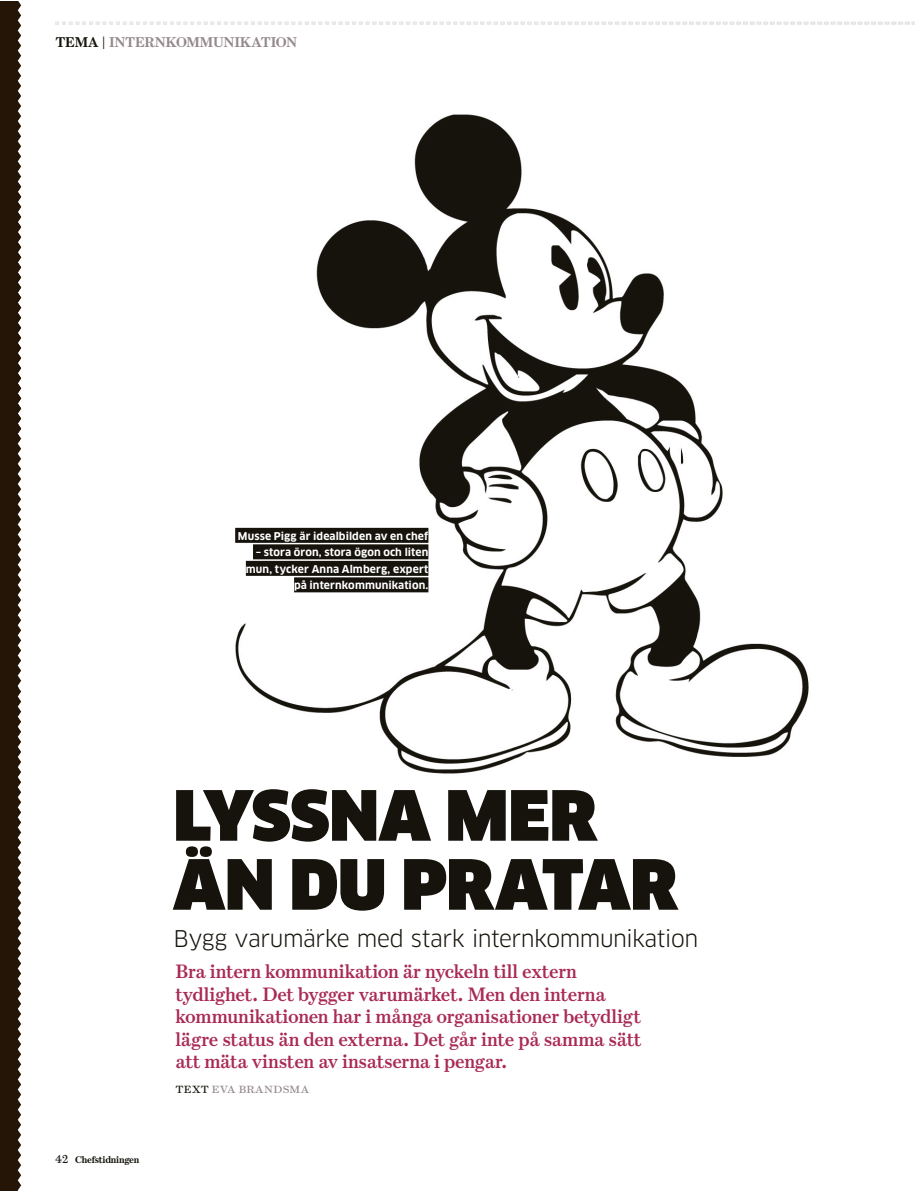
<style>
.page{position:relative;width:915px;height:1191px;background:#fff}
.page>*{position:absolute;margin:0;border:0;box-sizing:border-box;transform-origin:0 0}
.t1{font:900 67.5px/69px "Clan";letter-spacing:-.005em;color:#16130c}
.t2{font:22.5px "Clan";letter-spacing:-.02em;color:#16130c}
.t3{font:600 19.5px/22.5px "Escrow Text";letter-spacing:-.015em;color:#a92a55}
.t4{font:700 14.25px "Escrow Text";letter-spacing:-.015em;color:#94888d}
.t5{font:700 10.5px/16.5px "Clan";letter-spacing:.01em;color:#fff;text-align:right}
.t6{font:10.5px "Escrow Text";letter-spacing:.015em;color:#94888d;scale:1.1 1}
.t7{font:700 9.75px "Escrow Text";letter-spacing:-.02em;color:#16130c}
.s1{color:#16130c}
.s2{font-weight:400;font-size:12px}
</style>
<div class="page">
<img style="left:235px;top:114px;width:574px;height:660px">
<div style="left:235px;top:528px;width:193px;height:15px;background:#16130c"></div>
<div style="left:253px;top:544px;width:175px;height:15px;background:#16130c"></div>
<div style="left:246px;top:561px;width:182px;height:15px;background:#16130c"></div>
<div style="left:294px;top:577px;width:134px;height:15px;background:#16130c"></div>
<div style="left:0;top:1px;width:21px;height:1190px;background:#241506"></div>
<svg style="left:55px;top:22px;width:859px;height:3px"></svg>
<p class="t4" style="left:55px;top:33px;width:243px"><span class="s1">TEMA |</span> INTERNKOMMUNIKATION</p>
<p class="t5" style="left:238px;top:528px;width:192px">Musse Pigg är idealbilden av en chef</p>
<p class="t5" style="left:246px;top:544px;width:184px">– stora öron, stora ögon och liten mun, tycker Anna Almberg, expert på internkommunikation.</p>
<h1 class="t1" style="left:173px;top:782px;width:505px">LYSSNA MER<br>ÄN DU PRATAR</h1>
<p class="t2" style="left:173px;top:925px;width:526px">Bygg varumärke med stark internkommunikation</p>
<p class="t7" style="left:55px;top:1153px;width:85px"><span class="s2">42</span> Chefstidningen</p>
<p class="t3" style="left:175px;top:959px;width:467px">Bra intern kommunikation är nyckeln till extern tydlighet. Det bygger varumärket. Men den interna kommunikationen har i många organisationer betydligt lägre status än den externa. Det går inte på samma sätt att mäta vinsten av insatserna i pengar.</p>
<p class="t6" style="left:175px;top:1083px;width:123px"><span class="s1">TEXT</span> EVA BRANDSMA</p>
</div>
